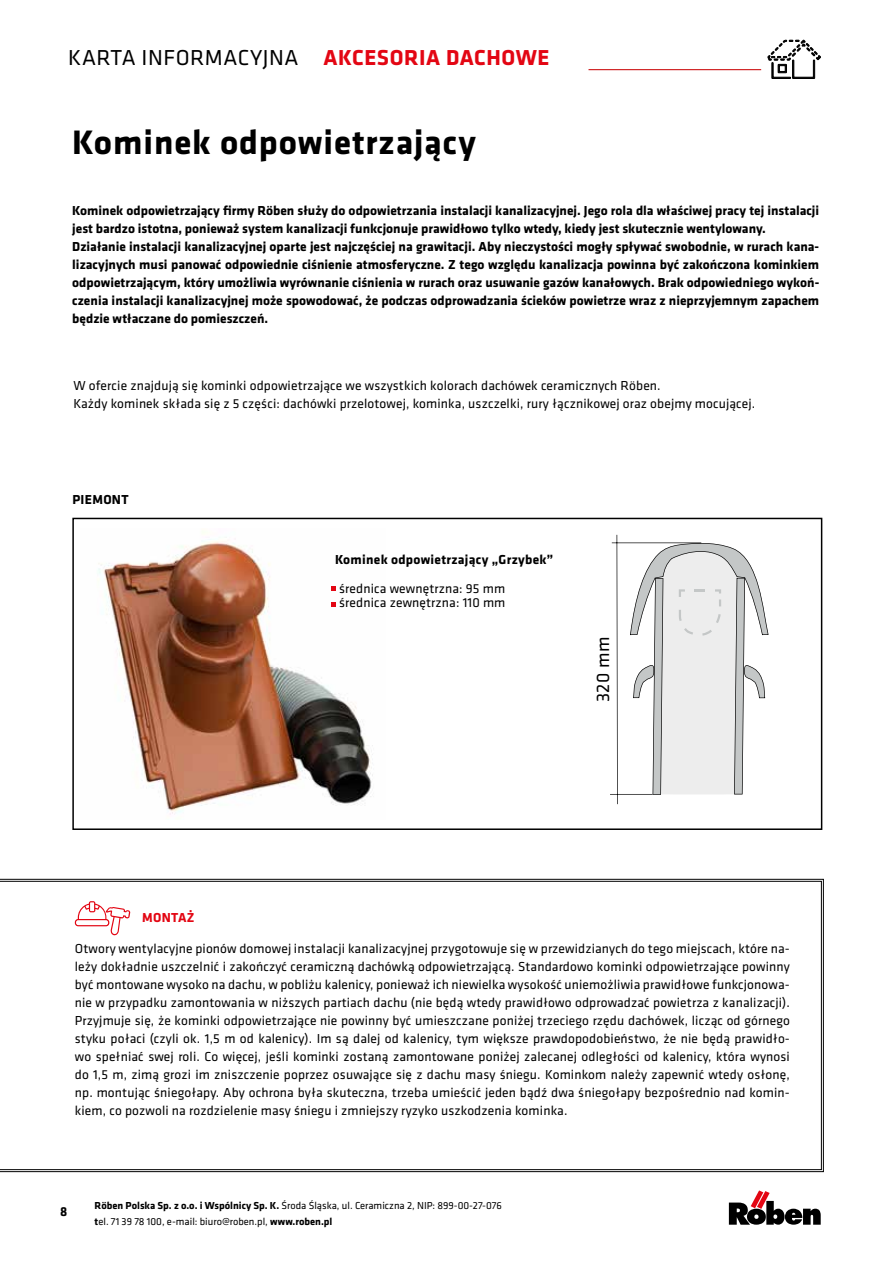
<style>
.page{position:relative;width:893px;height:1263px;background:#fff}
.page>*{position:absolute;margin:0;border:0;box-sizing:border-box;transform-origin:0 0}
.t1{font:700 35.25px "Klavika";letter-spacing:.025em;color:#000}
.t2{font:22.5px "Klavika";letter-spacing:.025em;color:#000}
.t3{font:18.75px "Klavika";color:#000}
.t4{font:13.5px/18px "Klavika";letter-spacing:.01em;color:#000}
.t5{font:700 13.5px/18px "Klavika";color:#000}
.t6{font:700 13.5px "Klavika";letter-spacing:.02em;color:#000}
.t7{font:700 13.5px "Klavika";letter-spacing:.025em;color:#000}
.t8{font:700 13.5px "Klavika";letter-spacing:.025em;color:#e30613}
.t9{font:10.5px "Klavika";color:#000}
.s1{font-weight:700;color:#e30613}
.s2{font-weight:700}
</style>
<div class="page">
<svg style="left:729px;top:1190px;width:92px;height:35px"></svg>
<hr style="left:588px;top:69px;width:173px;height:1px;background:#cd1719">
<svg style="left:767px;top:40px;width:54px;height:39px"></svg>
<svg style="left:0;top:881px;width:822px;height:289px"></svg>
<svg style="left:75px;top:901px;width:55px;height:34px"></svg>
<img style="left:98px;top:531px;width:275px;height:284px">
<svg style="left:332px;top:586px;width:4px;height:4px"></svg>
<svg style="left:332px;top:602px;width:4px;height:4px"></svg>
<div style="left:72px;top:518px;width:750px;height:312px;border:2px solid #000"></div>
<svg style="left:610px;top:535px;width:158px;height:269px"></svg>
<h2 class="t2" style="left:68px;top:43px;width:483px">KARTA INFORMACYJNA <span class="s1">AKCESORIA DACHOWE</span></h2>
<h1 class="t1" style="left:72px;top:117px;width:405px">Kominek odpowietrzający</h1>
<p class="t5" style="left:72px;top:201px;width:748px">Kominek odpowietrzający firmy Röben służy do odpowietrzania instalacji kanalizacyjnej. Jego rola dla właściwej pracy tej instalacji jest bardzo istotna, ponieważ system kanalizacji funkcjonuje prawidłowo tylko wtedy, kiedy jest skutecznie wentylowany.<br>Działanie instalacji kanalizacyjnej oparte jest najczęściej na grawitacji. Aby nieczystości mogły spływać swobodnie, w rurach kana&shy;lizacyjnych musi panować odpowiednie ciśnienie atmosferyczne. Z tego względu kanalizacja powinna być zakończona kominkiem odpowietrzającym, który umożliwia wyrównanie ciśnienia w rurach oraz usuwanie gazów kanałowych. Brak odpowiedniego wykoń&shy;czenia instalacji kanalizacyjnej może spowodować, że podczas odprowadzania ścieków powietrze wraz z nieprzyjemnym zapachem będzie wtłaczane do pomieszczeń.</p>
<p class="t4" style="left:73px;top:376px;width:683px">W ofercie znajdują się kominki odpowietrzające we wszystkich kolorach dachówek ceramicznych Röben.<br>Każdy kominek składa się z 5 części: dachówki przelotowej, kominka, uszczelki, rury łącznikowej oraz obejmy mocującej.</p>
<p class="t7" style="left:72px;top:490px;width:58px">PIEMONT</p>
<p class="t8" style="left:142px;top:908px;width:54px">MONTAŻ</p>
<p class="t6" style="left:335px;top:549px;width:220px">Kominek odpowietrzający „Grzybek”</p>
<p class="t4" style="left:339px;top:582px;width:168px;line-height:13.2px">średnica wewnętrzna: 95 mm średnica zewnętrzna: 110 mm</p>
<h3 class="t3" style="left:590px;top:702px;width:67px;rotate:-90deg">320 mm</h3>
<p class="t4" style="left:75px;top:939px;width:717px;text-align:justify">Otwory wentylacyjne pionów domowej instalacji kanalizacyjnej przygotowuje się w przewidzianych do tego miejscach, które na&shy;leży dokładnie uszczelnić i zakończyć ceramiczną dachówką odpowietrzającą. Standardowo kominki odpowietrzające powinny być montowane wysoko na dachu, w pobliżu kalenicy, ponieważ ich niewielka wysokość uniemożliwia prawidłowe funkcjonowa&shy;nie w przypadku zamontowania w niższych partiach dachu (nie będą wtedy prawidłowo odprowadzać powietrza z kanalizacji).<br>Przyjmuje się, że kominki odpowietrzające nie powinny być umieszczane poniżej trzeciego rzędu dachówek, licząc od górnego styku połaci (czyli ok. 1,5 m od kalenicy). Im są dalej od kalenicy, tym większe prawdopodobieństwo, że nie będą prawidło&shy;wo spełniać swej roli. Co więcej, jeśli kominki zostaną zamontowane poniżej zalecanej odległości od kalenicy, która wynosi do 1,5 m, zimą grozi im zniszczenie poprzez osuwające się z dachu masy śniegu. Kominkom należy zapewnić wtedy osłonę, np. montując śniegołapy. Aby ochrona była skuteczna, trzeba umieścić jeden bądź dwa śniegołapy bezpośrednio nad komin&shy;kiem, co pozwoli na rozdzielenie masy śniegu i zmniejszy ryzyko uszkodzenia kominka.</p>
<p class="t5" style="left:60px;top:1202px;width:9px">8</p>
<p class="t9" style="left:95px;top:1199px;width:409px"><span class="s2">Röben Polska Sp. z o.o. i Wspólnicy Sp. K.</span> Środa Śląska, ul. Ceramiczna 2, NIP: 899-00-27-076</p>
<p class="t9" style="left:95px;top:1214px;width:239px"><span class="s2">t</span>el. 71 39 78 100, e-mail: biuro@roben.pl, <span class="s2">www.roben.pl</span></p>
</div>
